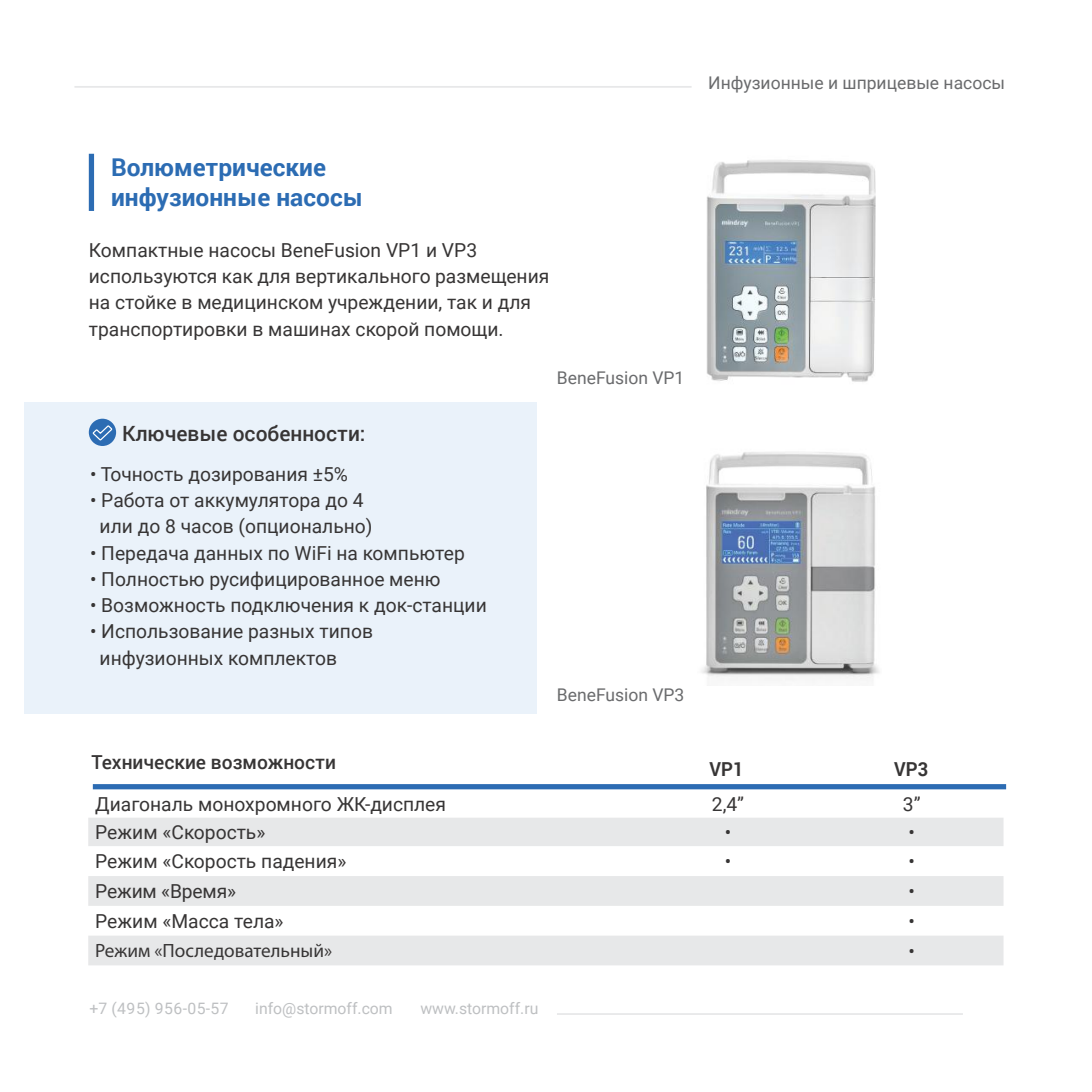
<style>
.page{position:relative;width:1092px;height:1092px;background:#fff}
.page>*{position:absolute;margin:0;border:0;box-sizing:border-box;transform-origin:0 0}
.t1{font:700 24.5px/29.8px "Roboto";color:#2c6cb3}
.t2{font:500 21px "Roboto";color:#373535}
.t3{font:19.25px/26.2px "Roboto";color:#373535}
.t4{font:19.25px "Myriad Pro";color:#373535}
.t5{font:500 19.25px "Roboto";color:#373535}
.t6{font:700 19.25px "Roboto";color:#373535;scale:.95 1}
.t7{font:17.5px "Roboto";color:#6a6b6d}
.t8{font:15.75px "Roboto";color:#bec0c2}
.t9{font:15.75px "Roboto";letter-spacing:.035em;color:#bec0c2}
</style>
<div class="page">
<hr style="left:557px;top:1013px;width:405px;height:1px;background:#e7e8e9">
<img style="left:701px;top:452px;width:179px;height:228px">
<img style="left:706px;top:160px;width:170px;height:222px">
<div style="left:25px;top:402px;width:512px;height:312px;background:#eaf2fa"></div>
<div style="left:89px;top:418px;width:27px;height:28px;background:#2c6cb3;border-radius:50%"></div>
<svg style="left:91px;top:424px;width:22px;height:17px"></svg>
<div style="left:89px;top:154px;width:5px;height:57px;background:#2c6cb3"></div>
<svg style="left:88px;top:818px;width:915px;height:147px;fill:#e7e8e9"></svg>
<div style="left:93px;top:784px;width:913px;height:5px;background:#2c6cb3"></div>
<hr style="left:74px;top:86px;width:617px;height:2px;background:#e7e8e9">
<p class="t1" style="left:111px;top:152px;width:253px">Волюметрические инфузионные насосы</p>
<p class="t3" style="left:89px;top:236px;width:462px">Компактные насосы BeneFusion VP1 и VP3 используются как для вертикального размещения на стойке в медицинском учреждении, так и для транспортировки в машинах скорой помощи.</p>
<p class="t7" style="left:557px;top:365px;width:129px">BeneFusion VP1</p>
<p class="t2" style="left:122px;top:418px;width:245px">Ключевые особенности:</p>
<p class="t3" style="left:90px;top:460px;width:259px">• Точность дозирования ±5%</p>
<p class="t3" style="left:90px;top:486px;width:284px;text-align:center">• Работа от аккумулятора до 4 или до 8 часов (опционально)</p>
<p class="t3" style="left:90px;top:539px;width:376px">• Передача данных по WiFi на компьютер</p>
<p class="t3" style="left:90px;top:565px;width:352px">• Полностью русифицированное меню</p>
<p class="t3" style="left:90px;top:591px;width:398px">• Возможность подключения к док-станции</p>
<p class="t3" style="left:100px;top:617px;width:275px;text-indent:-10px">• Использование разных типов инфузионных комплектов</p>
<p class="t7" style="left:557px;top:682px;width:129px">BeneFusion VP3</p>
<p class="t7" style="left:708px;top:70px;width:298px">Инфузионные и шприцевые насосы</p>
<p class="t5" style="left:91px;top:748px;width:246px">Технические возможности</p>
<p class="t3" style="left:95px;top:789px;width:352px">Диагональ монохромного ЖК-дисплея</p>
<p class="t3" style="left:711px;top:789px;width:34px">2,4”</p>
<p class="t3" style="left:902px;top:789px;width:19px">3”</p>
<p class="t3" style="left:95px;top:818px;width:172px">Режим «Скорость»</p>
<p class="t3" style="left:724px;top:818px;width:8px">•</p>
<p class="t3" style="left:908px;top:818px;width:8px">•</p>
<p class="t3" style="left:95px;top:847px;width:253px">Режим «Скорость падения»</p>
<p class="t3" style="left:724px;top:847px;width:8px">•</p>
<p class="t3" style="left:908px;top:847px;width:8px">•</p>
<p class="t3" style="left:95px;top:877px;width:142px">Режим «Время»</p>
<p class="t3" style="left:908px;top:877px;width:8px">•</p>
<p class="t3" style="left:95px;top:907px;width:190px">Режим «Масса тела»</p>
<p class="t3" style="left:908px;top:907px;width:8px">•</p>
<p class="t4" style="left:95px;top:938px;width:238px">Режим «Последовательный»</p>
<p class="t3" style="left:908px;top:936px;width:8px">•</p>
<p class="t6" style="left:709px;top:755px;width:37px">VP1</p>
<p class="t6" style="left:894px;top:755px;width:37px">VP3</p>
<p class="t9" style="left:89px;top:997px;width:141px">+7 (495) 956-05-57</p>
<p class="t8" style="left:255px;top:997px;width:139px">info@stormoff.com</p>
<p class="t8" style="left:420px;top:997px;width:119px">www.stormoff.ru</p>
</div>
